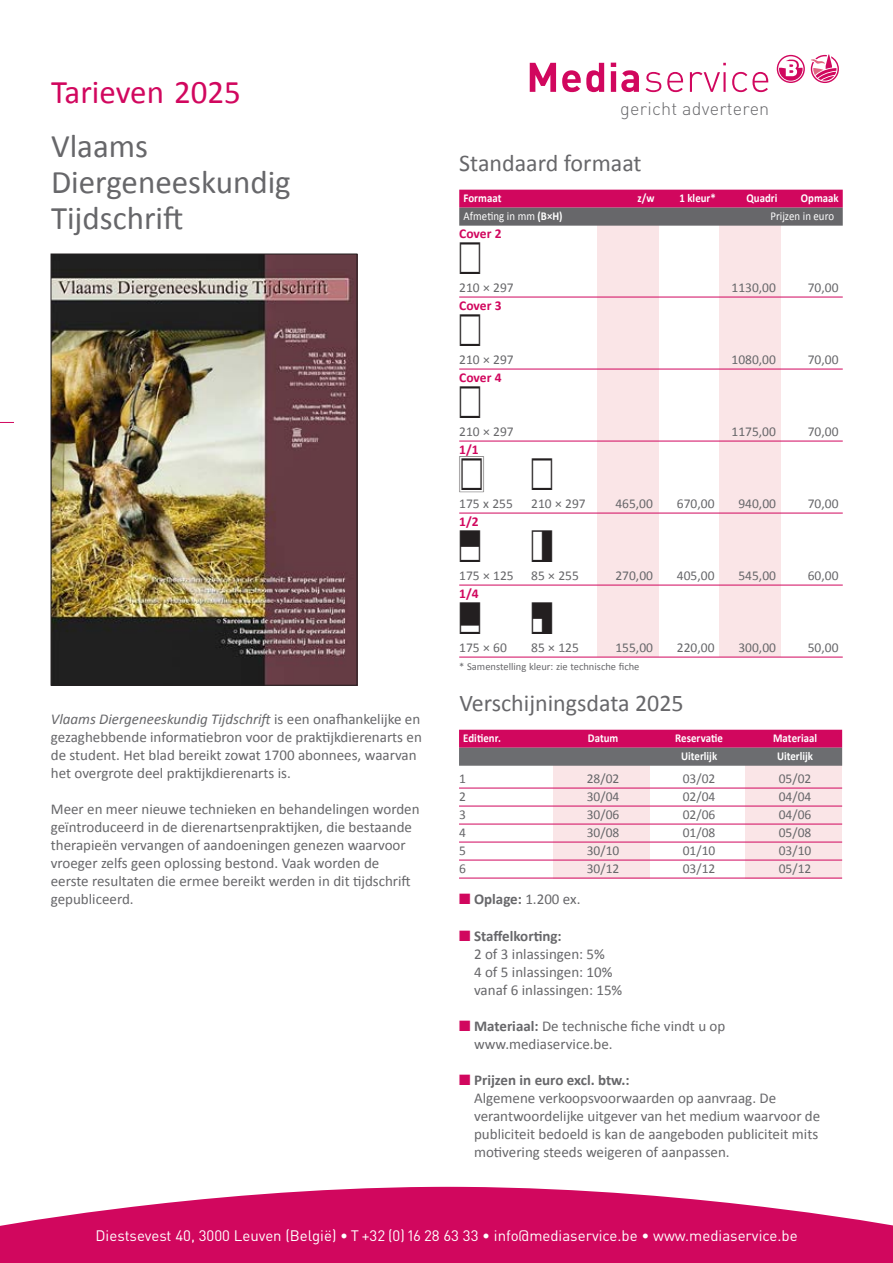
<style>
.page{position:relative;width:893px;height:1263px;background:#fff}
.page>*{position:absolute;margin:0;border:0;box-sizing:border-box;transform-origin:0 0}
.t1{font:45px "Media Service Formaten";color:#231f20;scale:.9 1}
.t2{font:33px/36px "Calibri";color:#67676a}
.t3{font:33px "Calibri";color:#d1075e}
.t4{font:24px "Calibri";color:#67676a}
.t5{font:300 18px "DINOT";letter-spacing:.015em;color:#67676a}
.t6{font:15px/18px "Calibri";color:#67676a}
.t7{font:15px "DINOT";color:#fff}
.t8{font:13.5px "Calibri";color:#67676a}
.t9{font:700 13.5px "Calibri";color:#d1075e}
.t10{font:700 12px "Calibri";letter-spacing:.005em;color:#fff;scale:.9 1}
.t11{font:12px "Calibri";letter-spacing:.005em;color:#fff;scale:.9 1}
.t12{font:10.5px "Calibri";color:#67676a}
.s1{font-style:italic}
.s2{font-weight:700}
.s3{color:#d1075e}
</style>
<div class="page">
<svg style="left:0;top:1187px;width:893px;height:76px;fill:#d1075e"></svg>
<svg style="left:530px;top:63px;width:26px;height:29px"></svg>
<svg style="left:562px;top:63px;width:42px;height:29px"></svg>
<svg style="left:611px;top:63px;width:28px;height:29px"></svg>
<svg style="left:646px;top:72px;width:15px;height:20px"></svg>
<svg style="left:667px;top:72px;width:16px;height:20px"></svg>
<svg style="left:690px;top:72px;width:30px;height:20px"></svg>
<hr style="left:723px;top:72px;width:3px;height:20px;background:#d1075e">
<svg style="left:732px;top:72px;width:36px;height:20px"></svg>
<svg style="left:777px;top:54px;width:62px;height:29px"></svg>
<svg style="left:0;top:422px;width:14px;height:1px"></svg>
<div style="left:597px;top:208px;width:62px;height:449px;background:#fae5e7"></div>
<div style="left:720px;top:208px;width:61px;height:449px;background:#fae5e7"></div>
<div style="left:459px;top:190px;width:384px;height:18px;background:#d1075e"></div>
<div style="left:459px;top:208px;width:384px;height:18px;background:#67676a"></div>
<hr style="left:459px;top:297px;width:384px;height:1px;background:#d1075e">
<hr style="left:459px;top:369px;width:384px;height:1px;background:#d1075e">
<hr style="left:459px;top:441px;width:384px;height:1px;background:#d1075e">
<hr style="left:459px;top:513px;width:384px;height:1px;background:#d1075e">
<hr style="left:459px;top:585px;width:384px;height:1px;background:#d1075e">
<hr style="left:459px;top:657px;width:384px;height:1px;background:#d1075e">
<div style="left:553px;top:765px;width:96px;height:114px;background:#fae5e7"></div>
<div style="left:746px;top:765px;width:96px;height:114px;background:#fae5e7"></div>
<div style="left:459px;top:730px;width:383px;height:18px;background:#d1075e"></div>
<div style="left:459px;top:748px;width:383px;height:18px;background:#6c6d70"></div>
<img style="left:53px;top:256px;width:302px;height:427px">
<div style="left:51px;top:254px;width:306px;height:431px;border:1px solid #231f20"></div>
<hr style="left:459px;top:788px;width:383px;height:1px;background:#d1075e">
<hr style="left:459px;top:806px;width:383px;height:1px;background:#d1075e">
<hr style="left:459px;top:824px;width:383px;height:1px;background:#d1075e">
<hr style="left:459px;top:842px;width:383px;height:1px;background:#d1075e">
<hr style="left:459px;top:860px;width:383px;height:1px;background:#d1075e">
<hr style="left:459px;top:878px;width:383px;height:1px;background:#d1075e">
<h2 class="t3" style="left:51px;top:70px;width:192px">Tarieven 2025</h2>
<h2 class="t2" style="left:51px;top:128px;width:241px">Vlaams<br>Diergeneeskundig<br>Tijdschrift</h2>
<p class="t6" style="left:51px;top:710px;width:373px"><span class="s1">Vlaams Diergeneeskundig Tijdschrift</span> is een onafhankelijke en gezaghebbende informatiebron voor de praktijkdierenarts en de student. Het blad bereikt zowat 1700 abonnees, waarvan het overgrote deel praktijkdierenarts is.</p>
<p class="t6" style="left:51px;top:800px;width:370px">Meer en meer nieuwe technieken en behandelingen worden geïntroduceerd in de dierenartsenpraktijken, die bestaande therapieën vervangen of aandoeningen genezen waarvoor vroeger zelfs geen oplossing bestond. Vaak worden de eerste resultaten die ermee bereikt werden in dit tijdschrift gepubliceerd.</p>
<p class="t5" style="left:620px;top:98px;width:151px">gericht adverteren</p>
<h3 class="t4" style="left:459px;top:146px;width:184px">Standaard formaat</h3>
<p class="t10" style="left:463px;top:190px;width:44px">Formaat</p>
<p class="t10" style="left:637px;top:190px;width:20px">z/w</p>
<p class="t10" style="left:679px;top:190px;width:42px">1 kleur*</p>
<p class="t10" style="left:746px;top:190px;width:36px">Quadri</p>
<p class="t10" style="left:801px;top:190px;width:44px">Opmaak</p>
<p class="t11" style="left:463px;top:208px;width:112px">Afmeting in mm <span class="s2">(B×H)</span></p>
<p class="t11" style="left:770px;top:208px;width:72px">Prijzen in euro</p>
<p class="t9" style="left:459px;top:224px;width:44px">Cover 2</p>
<h1 class="t1" style="left:459px;top:233px;width:26px">A</h1>
<p class="t8" style="left:459px;top:279px;width:56px">210 × 297</p>
<p class="t9" style="left:459px;top:296px;width:44px">Cover 3</p>
<h1 class="t1" style="left:459px;top:305px;width:26px">A</h1>
<p class="t8" style="left:459px;top:351px;width:56px">210 × 297</p>
<p class="t9" style="left:459px;top:368px;width:44px">Cover 4</p>
<h1 class="t1" style="left:459px;top:377px;width:26px">A</h1>
<p class="t8" style="left:459px;top:423px;width:56px">210 × 297</p>
<p class="t9" style="left:459px;top:440px;width:21px">1/1</p>
<h1 class="t1" style="left:459px;top:449px;width:106px">a A</h1>
<p class="t8" style="left:459px;top:495px;width:55px">175 x 255</p>
<p class="t8" style="left:531px;top:495px;width:56px">210 × 297</p>
<p class="t9" style="left:459px;top:512px;width:21px">1/2</p>
<h1 class="t1" style="left:459px;top:521px;width:106px">B C</h1>
<p class="t8" style="left:459px;top:567px;width:56px">175 × 125</p>
<p class="t8" style="left:531px;top:567px;width:49px">85 × 255</p>
<p class="t9" style="left:459px;top:584px;width:21px">1/4</p>
<h1 class="t1" style="left:459px;top:593px;width:106px">E F</h1>
<p class="t8" style="left:459px;top:639px;width:49px">175 × 60</p>
<p class="t8" style="left:531px;top:639px;width:49px">85 × 125</p>
<p class="t12" style="left:459px;top:660px;width:182px">* Samenstelling kleur: zie technische fiche</p>
<h3 class="t4" style="left:459px;top:686px;width:226px">Verschijningsdata 2025</h3>
<p class="t10" style="left:463px;top:730px;width:43px">Editienr.</p>
<p class="t10" style="left:588px;top:730px;width:35px">Datum</p>
<p class="t10" style="left:675px;top:730px;width:55px">Reservatie</p>
<p class="t10" style="left:773px;top:730px;width:50px">Materiaal</p>
<p class="t10" style="left:681px;top:748px;width:42px">Uiterlijk</p>
<p class="t10" style="left:777px;top:748px;width:42px">Uiterlijk</p>
<p class="t8" style="left:732px;top:279px;width:46px">1130,00</p>
<p class="t8" style="left:808px;top:279px;width:32px">70,00</p>
<p class="t8" style="left:732px;top:351px;width:46px">1080,00</p>
<p class="t8" style="left:808px;top:351px;width:32px">70,00</p>
<p class="t8" style="left:732px;top:423px;width:46px">1175,00</p>
<p class="t8" style="left:808px;top:423px;width:32px">70,00</p>
<p class="t8" style="left:615px;top:495px;width:39px">465,00</p>
<p class="t8" style="left:677px;top:495px;width:39px">670,00</p>
<p class="t8" style="left:738px;top:495px;width:39px">940,00</p>
<p class="t8" style="left:808px;top:495px;width:32px">70,00</p>
<p class="t8" style="left:615px;top:567px;width:39px">270,00</p>
<p class="t8" style="left:677px;top:567px;width:39px">405,00</p>
<p class="t8" style="left:738px;top:567px;width:39px">545,00</p>
<p class="t8" style="left:808px;top:567px;width:32px">60,00</p>
<p class="t8" style="left:615px;top:639px;width:39px">155,00</p>
<p class="t8" style="left:677px;top:639px;width:39px">220,00</p>
<p class="t8" style="left:738px;top:639px;width:39px">300,00</p>
<p class="t8" style="left:808px;top:639px;width:32px">50,00</p>
<p class="t8" style="left:459px;top:769px;width:8px">1</p>
<p class="t8" style="left:587px;top:769px;width:34px">28/02</p>
<p class="t8" style="left:683px;top:769px;width:34px">03/02</p>
<p class="t8" style="left:779px;top:769px;width:34px">05/02</p>
<p class="t8" style="left:459px;top:787px;width:8px">2</p>
<p class="t8" style="left:587px;top:787px;width:34px">30/04</p>
<p class="t8" style="left:683px;top:787px;width:34px">02/04</p>
<p class="t8" style="left:779px;top:787px;width:34px">04/04</p>
<p class="t8" style="left:459px;top:805px;width:8px">3</p>
<p class="t8" style="left:587px;top:805px;width:34px">30/06</p>
<p class="t8" style="left:683px;top:805px;width:34px">02/06</p>
<p class="t8" style="left:779px;top:805px;width:34px">04/06</p>
<p class="t8" style="left:459px;top:823px;width:8px">4</p>
<p class="t8" style="left:587px;top:823px;width:34px">30/08</p>
<p class="t8" style="left:683px;top:823px;width:34px">01/08</p>
<p class="t8" style="left:779px;top:823px;width:34px">05/08</p>
<p class="t8" style="left:459px;top:841px;width:8px">5</p>
<p class="t8" style="left:587px;top:841px;width:34px">30/10</p>
<p class="t8" style="left:683px;top:841px;width:34px">01/10</p>
<p class="t8" style="left:779px;top:841px;width:34px">03/10</p>
<p class="t8" style="left:459px;top:859px;width:8px">6</p>
<p class="t8" style="left:587px;top:859px;width:34px">30/12</p>
<p class="t8" style="left:683px;top:859px;width:34px">03/12</p>
<p class="t8" style="left:779px;top:859px;width:34px">05/12</p>
<p class="t6" style="left:459px;top:890px;width:123px"><span class="s3">■</span> <span class="s2">Oplage:</span> 1.200 ex.</p>
<p class="t6" style="left:474px;top:926px;width:150px;text-indent:-15px"><span class="s3">■</span> <span class="s2">Staffelkorting:<br></span>2 of 3 inlassingen: 5%<br>4 of 5 inlassingen: 10% vanaf 6 inlassingen: 15%</p>
<p class="t6" style="left:474px;top:1016px;width:253px;text-indent:-15px"><span class="s3">■</span> <span class="s2">Materiaal:</span> De technische fiche vindt u op www.mediaservice.be.</p>
<p class="t6" style="left:474px;top:1070px;width:348px;text-indent:-15px"><span class="s3">■</span> <span class="s2">Prijzen in euro excl. btw.:<br></span>Algemene verkoopsvoorwaarden op aanvraag. De verantwoordelijke uitgever van het medium waarvoor de publiciteit bedoeld is kan de aangeboden publiciteit mits motivering steeds weigeren of aanpassen.</p>
<p class="t7" style="left:96px;top:1226px;width:704px">Diestsevest 40, 3000 Leuven (België) • T +32 (0)16 28 63 33 • info@mediaservice.be • www.mediaservice.be</p>
</div>
